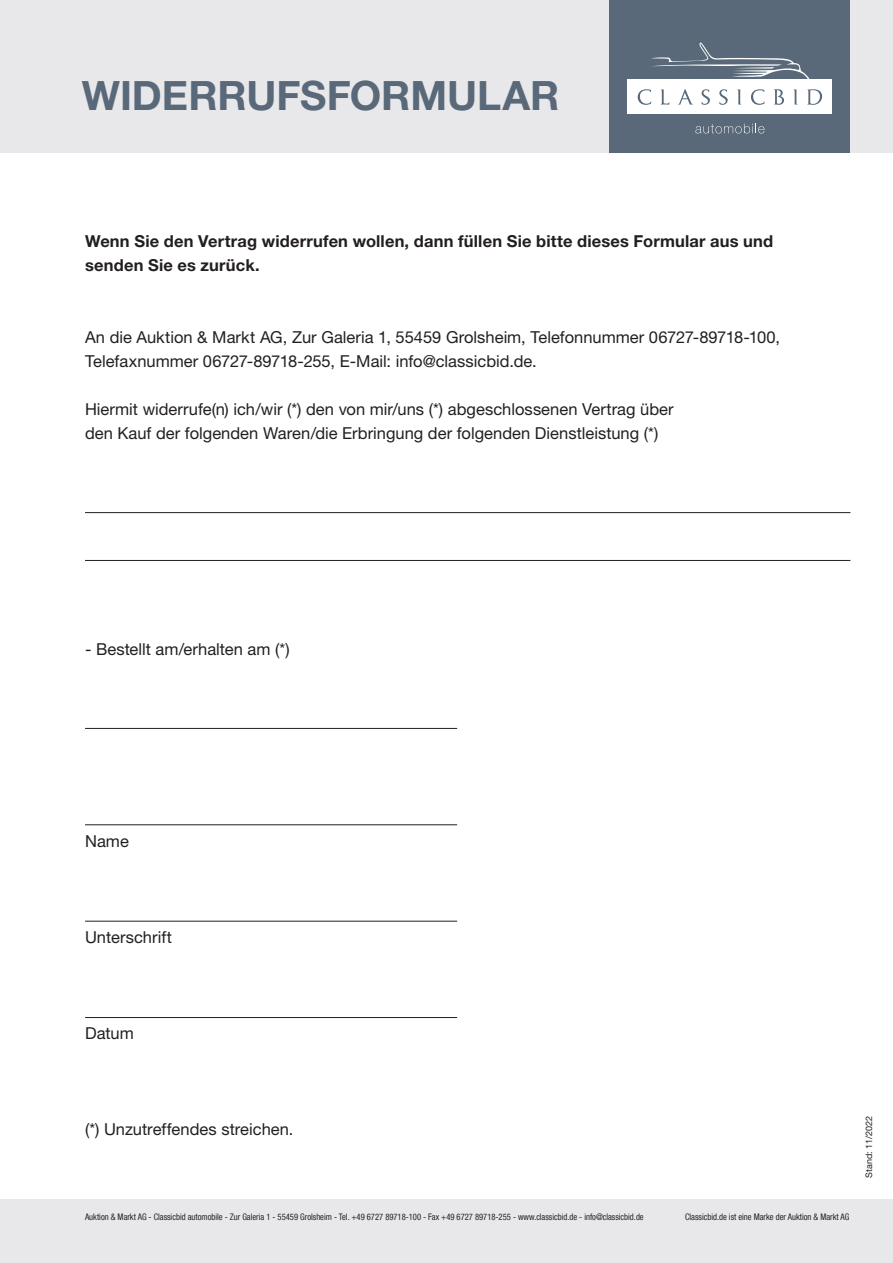
<style>
.page{position:relative;width:893px;height:1263px;background:#fff}
.page>*{position:absolute;margin:0;border:0;box-sizing:border-box;transform-origin:0 0}
.t1{font:700 40.5px "Helvetica Neue LT Std";color:#596979}
.t2{font:16.5px/24px "Helvetica Neue LT Std";color:#231f20}
.t3{font:700 16.5px/24px "Helvetica Neue LT Std";letter-spacing:.01em;color:#231f20}
.t4{font:condensed 9px "Helvetica Neue LT Com";color:#231f20;scale:.95 1}
.t5{font:9px "Helvetica Neue LT Std";color:#231f20}
</style>
<div class="page">
<div style="left:0;top:0;width:893px;height:152px;background:#e8e8eb"></div>
<div style="left:0;top:1199px;width:893px;height:64px;background:#e8e8eb"></div>
<div style="left:609px;top:0;width:241px;height:152px;background:#596979"></div>
<svg style="left:650px;top:42px;width:160px;height:38px"></svg>
<div style="left:628px;top:80px;width:204px;height:34px;background:#fff"></div>
<svg style="left:638px;top:89px;width:13px;height:16px"></svg>
<svg style="left:661px;top:89px;width:9px;height:16px"></svg>
<svg style="left:678px;top:89px;width:15px;height:16px"></svg>
<svg style="left:701px;top:89px;width:9px;height:16px"></svg>
<svg style="left:719px;top:89px;width:9px;height:16px"></svg>
<svg style="left:737px;top:89px;width:4px;height:16px"></svg>
<svg style="left:751px;top:89px;width:13px;height:16px"></svg>
<svg style="left:774px;top:89px;width:10px;height:16px"></svg>
<svg style="left:794px;top:89px;width:3px;height:16px"></svg>
<svg style="left:807px;top:89px;width:15px;height:16px"></svg>
<svg style="left:695px;top:124px;width:69px;height:9px"></svg>
<hr style="left:85px;top:512px;width:765px;height:1px;background:#231f20">
<hr style="left:85px;top:560px;width:765px;height:1px;background:#231f20">
<hr style="left:85px;top:728px;width:372px;height:1px;background:#231f20">
<hr style="left:85px;top:824px;width:372px;height:1px;background:#231f20">
<hr style="left:85px;top:921px;width:372px;height:1px;background:#231f20">
<hr style="left:85px;top:1017px;width:372px;height:1px;background:#231f20">
<h1 class="t1" style="left:82px;top:70px;width:479px">WIDERRUFSFORMULAR</h1>
<p class="t3" style="left:85px;top:228px;width:690px">Wenn Sie den Vertrag widerrufen wollen, dann füllen Sie bitte dieses Formular aus und senden Sie es zurück.</p>
<p class="t2" style="left:85px;top:325px;width:696px">An die Auktion &amp; Markt AG, Zur Galeria 1, 55459 Grolsheim, Telefonnummer 06727-89718-100,<br>Telefaxnummer 06727-89718-255, E-Mail: info@classicbid.de.</p>
<p class="t2" style="left:85px;top:397px;width:590px">Hiermit widerrufe(n) ich/wir (*) den von mir/uns (*) abgeschlossenen Vertrag über den Kauf der folgenden Waren/die Erbringung der folgenden Dienstleistung (*)</p>
<p class="t2" style="left:85px;top:637px;width:206px">- Bestellt am/erhalten am (*)</p>
<p class="t2" style="left:85px;top:829px;width:45px">Name</p>
<p class="t2" style="left:85px;top:925px;width:88px">Unterschrift</p>
<p class="t2" style="left:85px;top:1021px;width:50px">Datum</p>
<p class="t2" style="left:85px;top:1117px;width:210px">(*) Unzutreffendes streichen.</p>
<p class="t5" style="left:864px;top:1178px;width:63px;rotate:-90deg">Stand: 11/2022</p>
<p class="t4" style="left:85px;top:1212px;width:590px">Auktion &amp; Markt AG - Classicbid automobile - Zur Galeria 1 - 55459 Grolsheim - Tel. +49 6727 89718-100 - Fax +49 6727 89718-255 - www.classicbid.de - info@classicbid.de</p>
<p class="t4" style="left:685px;top:1212px;width:174px">Classicbid.de ist eine Marke der Auktion &amp; Markt AG</p>
</div>
